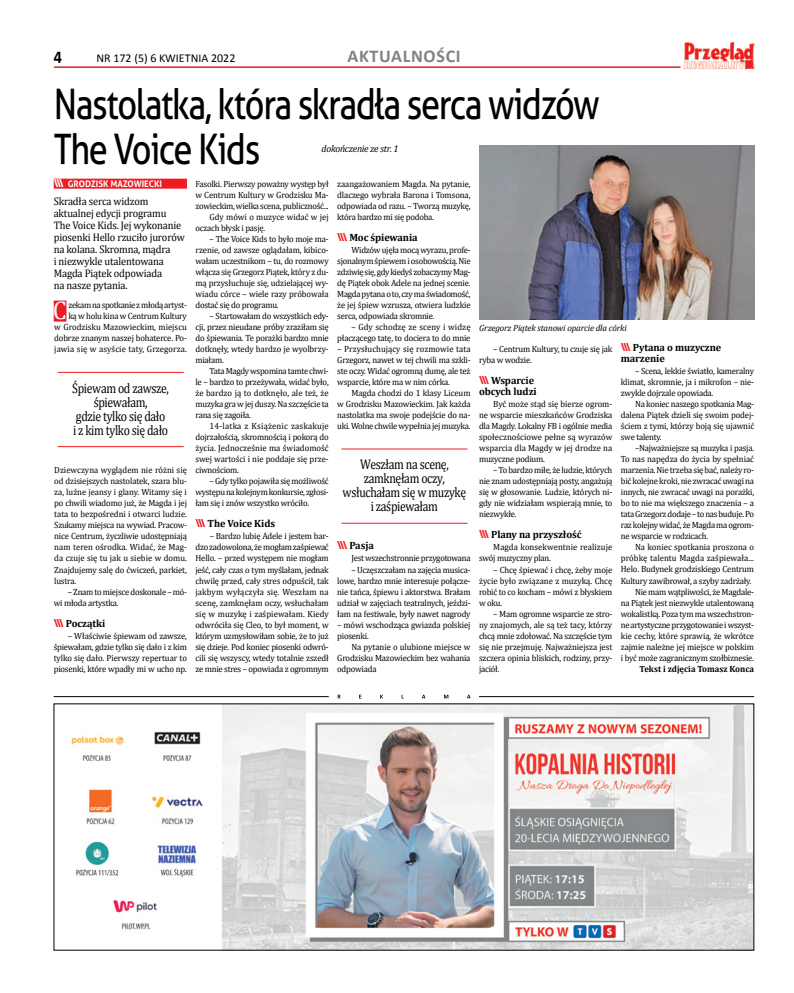
<style>
.page{position:relative;width:794px;height:993px;background:#fff}
.page>*{position:absolute;margin:0;border:0;box-sizing:border-box;transform-origin:0 0}
.t1{font:42px/45px "Aller";letter-spacing:-.04em;color:#000;scale:.82 1}
.t2{font:25.5px "Cambria";color:#fff;scale:.96 1}
.t3{font:700 18px "Calibri";letter-spacing:.04em;color:#808285}
.t4{font:700 18px "Calibri";color:#000;scale:.9 1}
.t5{font:14px/14px "Cambria";letter-spacing:-.03em;color:#000;text-align:center;scale:.84 1}
.t6{font:12px "Calibri";color:#000}
.t7{font:11px/12px "Cambria";letter-spacing:-.015em;color:#000;scale:.95 1}
.t8{font:700 10.5px/11px "Cambria";letter-spacing:-.01em;color:#000}
.t9{font:italic 10px "Cambria";letter-spacing:-.025em;color:#000;scale:.96 1}
.t10{font:9px/11px "Cambria";letter-spacing:-.025em;color:#000;text-align:justify;scale:.96 1}
.t11{font:9px/11px "Cambria";letter-spacing:.005em;color:#000;scale:.96 1}
.t12{font:italic 9px "Cambria";letter-spacing:-.015em;color:#000}
.t13{font:700 9px "Cambria";color:#000;scale:.96 1}
.t14{font:9px "Cambria";color:#000;scale:.96 1}
.t15{font:700 9px "Aller";color:#fff;scale:.96 1}
.s1{font-size:11px}
.s2{font-family:"Aller";font-size:11px;color:#ed1d24}
</style>
<div class="page">
<hr style="left:54px;top:66px;width:626px;height:2px;background:#ed1d24">
<img style="left:684px;top:43px;width:71px;height:27px">
<img style="left:71px;top:705px;width:681px;height:243px">
<hr style="left:54px;top:696px;width:275px;height:1px;background:#000">
<hr style="left:479px;top:696px;width:275px;height:1px;background:#000">
<svg style="left:338px;top:694px;width:132px;height:4px"></svg>
<div style="left:54px;top:178px;width:133px;height:10px;background:#ed1d24"></div>
<div style="left:54px;top:300px;width:12px;height:21px;background:#ed1d24"></div>
<img style="left:479px;top:146px;width:275px;height:173px">
<hr style="left:58px;top:372px;width:126px;height:1px;background:#ed1d24">
<hr style="left:58px;top:446px;width:126px;height:1px;background:#ed1d24">
<hr style="left:341px;top:448px;width:126px;height:1px;background:#ed1d24">
<hr style="left:341px;top:522px;width:126px;height:1px;background:#ed1d24">
<h3 class="t4" style="left:54px;top:45px;width:11px">4</h3>
<h3 class="t6" style="left:96px;top:51px;width:141px">NR 172 (5) 6 KWIETNIA 2022</h3>
<h3 class="t3" style="left:347px;top:45px;width:115px">AKTUALNOŚCI</h3>
<h1 class="t1" style="left:54px;top:81px;width:667px">Nastolatka, która skradła serca widzów<br>The Voice Kids</h1>
<p class="t9" style="left:321px;top:142px;width:82px">dokończenie ze str. 1</p>
<p class="t15" style="left:54px;top:178px;width:114px"><span class="s1">\\\</span> GRODZISK MAZOWIECKI</p>
<p class="t7" style="left:54px;top:195px;width:139px">Skradła serca widzom aktualnej edycji programu<br>The Voice Kids. Jej wykonanie piosenki Hello rzuciło jurorów na kolana. Skromna, mądra<br>i niezwykle utalentowana<br>Magda Piątek odpowiada<br>na nasze pytania.</p>
<h2 class="t2" style="left:53px;top:295px;width:16px">C</h2>
<p class="t10" style="left:54px;top:299px;width:140px;text-align:right">zekam na spotkanie z młodą artyst-<br>ką w holu kina w Centrum Kultury<br>w Grodzisku Mazowieckim, miejscu dobrze znanym naszej bohaterce. Po&shy;jawia się w asyście taty, Grzegorza.</p>
<h3 class="t5" style="left:72px;top:381px;width:117px">Śpiewam od zawsze, śpiewałam,<br>gdzie tylko się dało<br>i z kim tylko się dało</h3>
<p class="t10" style="left:54px;top:464px;width:140px">Dziewczyna wyglądem nie różni się od dzisiejszych nastolatek, szara blu&shy;za, luźne jeansy i glany. Witamy się i po chwili wiadomo już, że Magda i jej tata to bezpośredni i otwarci ludzie.<br>Szukamy miejsca na wywiad. Pracow&shy;nice Centrum, życzliwie udostępniają nam teren ośrodka. Widać, że Mag&shy;da czuje się tu jak u siebie w domu.<br>Znajdujemy salę do ćwiczeń, parkiet, lustra.</p>
<p class="t10" style="left:54px;top:585px;width:140px;text-indent:14px">– Znam to miejsce doskonale – mó&shy;wi młoda artystka.</p>
<p class="t8" style="left:54px;top:617px;width:53px"><span class="s2">\\\</span> Początki</p>
<p class="t10" style="left:54px;top:629px;width:140px;text-indent:14px">– Właściwie śpiewam od zawsze, śpiewałam, gdzie tylko się dało i z kim tylko się dało. Pierwszy repertuar to piosenki, które wpadły mi w ucho np.</p>
<p class="t10" style="left:195px;top:178px;width:140px">Fasolki. Pierwszy poważny występ był</p>
<p class="t10" style="left:195px;top:189px;width:140px">w Centrum Kultury w Grodzisku Ma-</p>
<p class="t10" style="left:195px;top:200px;width:140px">zowieckim, wielka scena, publiczność...</p>
<p class="t14" style="left:210px;top:212px;width:126px">Gdy mówi o muzyce widać w jej</p>
<p class="t10" style="left:195px;top:222px;width:74px">oczach błysk i pasję.</p>
<p class="t10" style="left:195px;top:233px;width:140px;text-indent:14px">– The Voice Kids to było moje ma&shy;rzenie, od zawsze oglądałam, kibico&shy;wałam uczestnikom – tu, do rozmowy włącza się Grzegorz Piątek, który z du&shy;mą przysłuchuje się, udzielającej wy&shy;wiadu córce – wiele razy próbowała dostać się do programu.</p>
<p class="t10" style="left:195px;top:310px;width:140px;text-indent:14px">– Startowałam do wszystkich edy&shy;cji, przez nieudane próby zraziłam się do śpiewania. Te porażki bardzo mnie dotknęły, wtedy bardzo je wyolbrzy&shy;miałam.</p>
<p class="t10" style="left:195px;top:365px;width:140px;text-indent:14px">Tata Magdy wspomina tamte chwi&shy;le – bardzo to przeżywała, widać było, że bardzo ją to dotknęło, ale też, że muzyka gra w jej duszy. Na szczęście ta rana się zagoiła.</p>
<p class="t10" style="left:195px;top:420px;width:140px;text-indent:14px">14-latka z Książenic zaskakuje dojrzałością, skromnością i pokorą do życia. Jednocześnie ma świadomość swej wartości i nie poddaje się prze&shy;ciwnościom.</p>
<p class="t10" style="left:195px;top:475px;width:140px;text-indent:14px">– Gdy tylko pojawiła się możliwość występu na kolejnym konkursie, zgłosi&shy;łam się i znów wszystko wróciło.</p>
<p class="t8" style="left:195px;top:518px;width:81px"><span class="s2">\\\</span> The Voice Kids</p>
<p class="t10" style="left:195px;top:530px;width:140px;text-indent:14px">– Bardzo lubię Adele i jestem bar&shy;dzo zadowolona, że mogłam zaśpiewać Hello. – przed występem nie mogłam jeść, cały czas o tym myślałam, jednak chwilę przed, cały stres odpuścił, tak jakbym wyłączyła się. Weszłam na scenę, zamknęłam oczy, wsłuchałam się w muzykę i zaśpiewałam. Kiedy odwróciła się Cleo, to był moment, w którym uzmysłowiłam sobie, że to już się dzieje. Pod koniec piosenki odwró&shy;cili się wszyscy, wtedy totalnie zszedł ze mnie stres – opowiada z ogromnym</p>
<p class="t10" style="left:337px;top:178px;width:140px">zaangażowaniem Magda. Na pytanie, dlaczego wybrała Barona i Tomsona, odpowiada od razu. – Tworzą muzykę, która bardzo mi się podoba.</p>
<p class="t8" style="left:337px;top:232px;width:82px"><span class="s2">\\\</span> Moc śpiewania</p>
<p class="t10" style="left:337px;top:244px;width:140px;text-indent:14px">Widzów ujęła mocą wyrazu, profe&shy;sjonalnym śpiewem i osobowością. Nie zdziwię się, gdy kiedyś zobaczymy Mag&shy;dę Piątek obok Adele na jednej scenie.<br>Magda pytana o to, czy ma świadomość, że jej śpiew wzrusza, otwiera ludzkie serca, odpowiada skromnie.</p>
<p class="t10" style="left:337px;top:321px;width:140px;text-align:right">– Gdy schodzę ze sceny i widzę płaczącego tatę, to dociera to do mnie</p>
<p class="t10" style="left:337px;top:343px;width:140px">– Przysłuchujący się rozmowie tata Grzegorz, nawet w tej chwili ma szkli&shy;ste oczy. Widać ogromną dumę, ale też wsparcie, które ma w nim córka.</p>
<p class="t10" style="left:337px;top:387px;width:140px;text-indent:14px">Magda chodzi do 1 klasy Liceum w Grodzisku Mazowieckim. Jak każda nastolatka ma swoje podejście do na&shy;uki. Wolne chwile wypełnia jej muzyka.</p>
<h3 class="t5" style="left:343px;top:457px;width:148px">Weszłam na scenę, zamknęłam oczy, wsłuchałam się w muzykę i zaśpiewałam</h3>
<p class="t8" style="left:337px;top:540px;width:38px"><span class="s2">\\\</span> Pasja</p>
<p class="t10" style="left:351px;top:552px;width:126px">Jest wszechstronnie przygotowana</p>
<p class="t10" style="left:337px;top:563px;width:140px;text-indent:14px">– Uczęszczałam na zajęcia musica&shy;lowe, bardzo mnie interesuje połącze&shy;nie tańca, śpiewu i aktorstwa. Brałam udział w zajęciach teatralnych, jeździ&shy;łam na festiwale, były nawet nagrody</p>
<p class="t10" style="left:337px;top:618px;width:140px">– mówi wschodząca gwiazda polskiej piosenki.</p>
<p class="t10" style="left:337px;top:640px;width:140px;text-indent:14px">Na pytanie o ulubione miejsce w Grodzisku Mazowieckim bez wahania odpowiada</p>
<p class="t12" style="left:479px;top:321px;width:149px">Grzegorz Piątek stanowi oparcie dla córki</p>
<p class="t10" style="left:479px;top:343px;width:140px;text-indent:14px">– Centrum Kultury, tu czuje się jak ryba w wodzie.</p>
<p class="t8" style="left:479px;top:375px;width:59px"><span class="s2">\\\</span> Wsparcie obcych ludzi</p>
<p class="t10" style="left:479px;top:398px;width:140px;text-indent:14px">Być może stąd się bierze ogrom&shy;ne wsparcie mieszkańców Grodziska dla Magdy. Lokalny FB i ogólnie media społecznościowe pełne są wyrazów wsparcia dla Magdy w jej drodze na muzyczne podium.</p>
<p class="t10" style="left:479px;top:464px;width:140px;text-indent:14px">– To bardzo miłe, że ludzie, których nie znam udostępniają posty, angażują się w głosowanie. Ludzie, których ni&shy;gdy nie widziałam wspierają mnie, to niezwykłe.</p>
<p class="t8" style="left:479px;top:529px;width:104px"><span class="s2">\\\</span> Plany na przyszłość</p>
<p class="t11" style="left:479px;top:541px;width:140px;text-indent:14px">Magda konsekwentnie realizuje swój muzyczny plan.</p>
<p class="t10" style="left:479px;top:563px;width:140px;text-indent:14px">– Chcę śpiewać i chcę, żeby moje życie było związane z muzyką. Chcę robić to co kocham – mówi z błyskiem w oku.</p>
<p class="t10" style="left:479px;top:607px;width:140px;text-indent:14px">– Mam ogromne wsparcie ze stro&shy;ny znajomych, ale są też tacy, którzy chcą mnie zdołować. Na szczęście tym się nie przejmuję. Najważniejsza jest szczera opinia bliskich, rodziny, przy&shy;jaciół.</p>
<p class="t8" style="left:621px;top:342px;width:102px"><span class="s2">\\\</span> Pytana o muzyczne marzenie</p>
<p class="t10" style="left:621px;top:365px;width:140px;text-indent:14px">– Scena, lekkie światło, kameralny klimat, skromnie, ja i mikrofon – nie&shy;zwykle dojrzale opowiada.</p>
<p class="t10" style="left:621px;top:398px;width:140px;text-indent:14px">Na koniec naszego spotkania Mag&shy;dalena Piątek dzieli się swoim podej&shy;ściem z tymi, którzy boją się ujawnić swe talenty.</p>
<p class="t10" style="left:621px;top:442px;width:140px;text-indent:14px">–Najważniejsze są muzyka i pasja.<br>To nas napędza do życia by spełniać marzenia. Nie trzeba się bać, należy ro&shy;bić kolejne kroki, nie zwracać uwagi na innych, nie zwracać uwagi na porażki, bo to nie ma większego znaczenia – a tata Grzegorz dodaje – to nas buduje. Po raz kolejny widać, że Magda ma ogrom&shy;ne wsparcie w rodzicach.</p>
<p class="t10" style="left:621px;top:541px;width:140px;text-align:right">Na koniec spotkania proszona o próbkę talentu Magda zaśpiewała...<br>Helo. Budynek grodziskiego Centrum Kultury zawibrował, a szyby zadrżały.<br>Nie mam wątpliwości, że Magdale-<br>na Piątek jest niezwykle utalentowaną wokalistką. Poza tym ma wszechstron&shy;ne artystyczne przygotowanie i wszyst&shy;kie cechy, które sprawią, że wkrótce zajmie należne jej miejsce w polskim i być może zagranicznym szołbiznesie.</p>
<p class="t13" style="left:639px;top:662px;width:121px">Tekst i zdjęcia Tomasz Konca</p>
</div>
